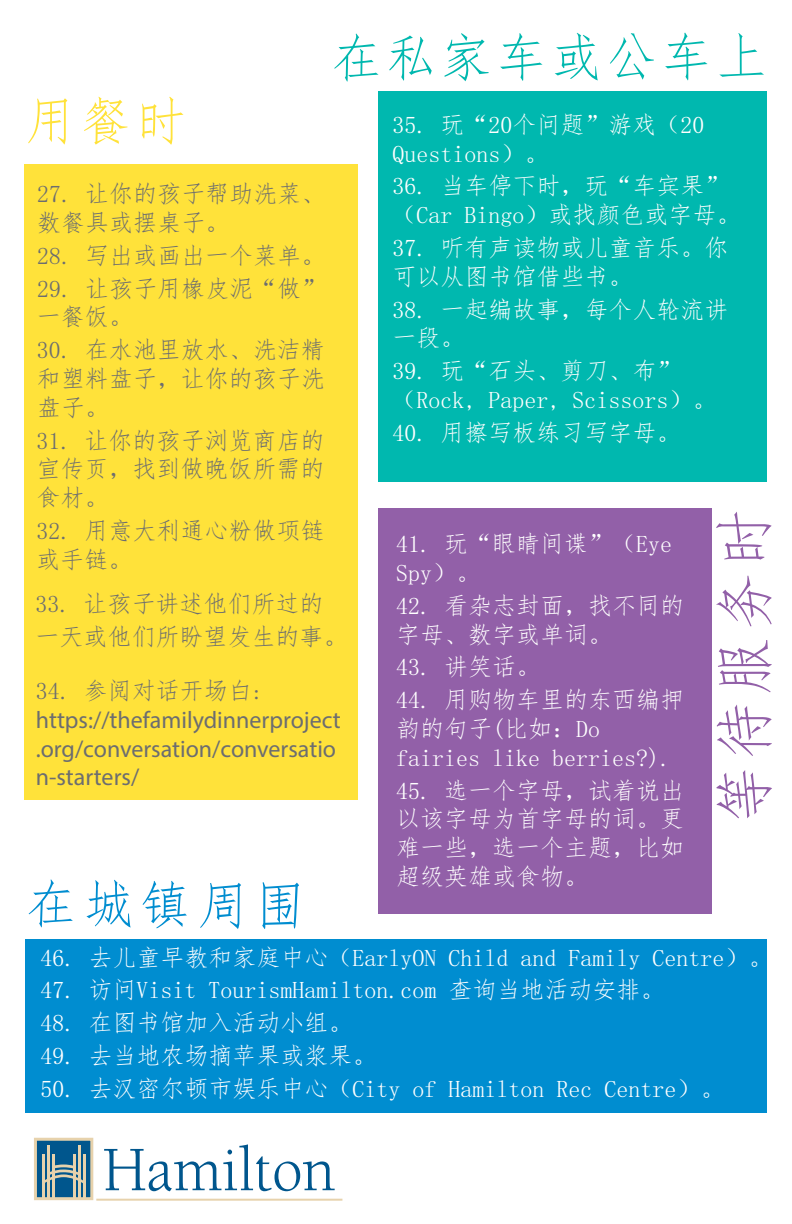
<style>
.page{position:relative;width:792px;height:1224px;background:#fff}
.page>*{position:absolute;margin:0;border:0;box-sizing:border-box;transform-origin:0 0}
.t1{font:60px "Fang Song";letter-spacing:.065em;color:#9260a8}
.t2{font:52px "Fang Song";letter-spacing:.055em;color:#00b8af}
.t3{font:52px "Fang Song";letter-spacing:.09em;color:#008dd0}
.t4{font:52px "Fang Song";color:#ffe23a}
.t5{font:24px/28.8px "Fang Song";color:#fff}
.t6{font:24px/28.8px "Fang Song";color:#6c6d70}
.t7{font:24px/28.8px "Myriad Pro";color:#6c6d70}
</style>
<div class="page">
<div style="left:25px;top:164px;width:333px;height:635px;background:#ffe23a"></div>
<div style="left:378px;top:91px;width:388px;height:390px;background:#00b8af"></div>
<div style="left:378px;top:509px;width:334px;height:405px;background:#9260a8"></div>
<div style="left:25px;top:939px;width:742px;height:174px;background:#008dd0"></div>
<div style="left:34px;top:1138px;width:59px;height:62px;background:#00568d;border:3px solid #e7d2ac"></div>
<hr style="left:47px;top:1145px;width:3px;height:54px;background:#e7d2ac">
<hr style="left:42px;top:1154px;width:3px;height:45px;background:#e7d2ac">
<hr style="left:52px;top:1154px;width:3px;height:45px;background:#e7d2ac">
<hr style="left:78px;top:1145px;width:3px;height:54px;background:#e7d2ac">
<hr style="left:73px;top:1154px;width:3px;height:45px;background:#e7d2ac">
<hr style="left:83px;top:1154px;width:3px;height:45px;background:#e7d2ac">
<svg style="left:45px;top:1165px;width:38px;height:19px"></svg>
<hr style="left:96px;top:1199px;width:246px;height:2px;background:#e7d2ac">
<svg style="left:104px;top:1144px;width:231px;height:47px"></svg>
<h2 class="t2" style="left:330px;top:31px;width:439px">在私家车或公车上</h2>
<h2 class="t4" style="left:25px;top:95px;width:164px">用餐时</h2>
<p class="t6" style="left:37px;top:179px;width:290px">27. 让你的孩子帮助洗菜、数餐具或摆桌子。</p>
<p class="t6" style="left:37px;top:241px;width:289px">28. 写出或画出一个菜单。</p>
<p class="t6" style="left:37px;top:274px;width:290px">29. 让孩子用橡皮泥“做”一餐饭。</p>
<p class="t6" style="left:37px;top:335px;width:290px;text-align:justify">30. 在水池里放水、洗洁精和塑料盘子，让你的孩子洗盘子。</p>
<p class="t6" style="left:36px;top:426px;width:290px;text-align:justify">31. 让你的孩子浏览商店的宣传页，找到做晚饭所需的食材。</p>
<p class="t6" style="left:36px;top:516px;width:290px">32. 用意大利通心粉做项链或手链。</p>
<p class="t6" style="left:35px;top:587px;width:314px;line-height:32.8px">33. 让孩子讲述他们所过的一天或他们所盼望发生的事。</p>
<p class="t6" style="left:36px;top:676px;width:229px">34. 参阅对话开场白:</p>
<p class="t7" style="left:36px;top:705px;width:307px">https://thefamilydinnerproject .org/conversation/conversatio n-starters/</p>
<h2 class="t3" style="left:25px;top:878px;width:283px">在城镇周围</h2>
<p class="t5" style="left:392px;top:110px;width:313px">35. 玩“20个问题”游戏（20<br>Questions）。</p>
<p class="t5" style="left:392px;top:172px;width:349px">36. 当车停下时，玩“车宾果”（Car Bingo）或找颜色或字母。</p>
<p class="t5" style="left:392px;top:233px;width:337px">37. 听有声读物或儿童音乐。你可以从图书馆借些书。</p>
<p class="t5" style="left:392px;top:295px;width:337px">38. 一起编故事，每个人轮流讲一段。</p>
<p class="t5" style="left:392px;top:357px;width:325px">39. 玩“石头、剪刀、布”（Rock, Paper, Scissors）。</p>
<p class="t5" style="left:392px;top:418px;width:289px">40. 用擦写板练习写字母。</p>
<p class="t5" style="left:396px;top:529px;width:277px">41. 玩“眼睛间谍”（Eye<br>Spy）。</p>
<p class="t5" style="left:396px;top:591px;width:289px">42. 看杂志封面，找不同的字母、数字或单词。</p>
<p class="t5" style="left:396px;top:653px;width:145px">43. 讲笑话。</p>
<p class="t5" style="left:396px;top:685px;width:289px">44. 用购物车里的东西编押韵的句子(比如：Do fairies like berries?).</p>
<p class="t5" style="left:396px;top:776px;width:289px;text-align:justify">45. 选一个字母，试着说出以该字母为首字母的词。更难一些，选一个主题，比如超级英雄或食物。</p>
<h1 class="t1" style="left:714px;top:824px;width:318px;rotate:-90deg">等待服务时</h1>
<p class="t5" style="left:41px;top:943px;width:734px">46. 去儿童早教和家庭中心（EarlyON Child and Family Centre）。</p>
<p class="t5" style="left:41px;top:976px;width:626px">47. 访问Visit TourismHamilton.com 查询当地活动安排。</p>
<p class="t5" style="left:41px;top:1008px;width:314px">48. 在图书馆加入活动小组。</p>
<p class="t5" style="left:41px;top:1041px;width:338px">49. 去当地农场摘苹果或浆果。</p>
<p class="t5" style="left:41px;top:1074px;width:686px">50. 去汉密尔顿市娱乐中心（City of Hamilton Rec Centre）。</p>
</div>
